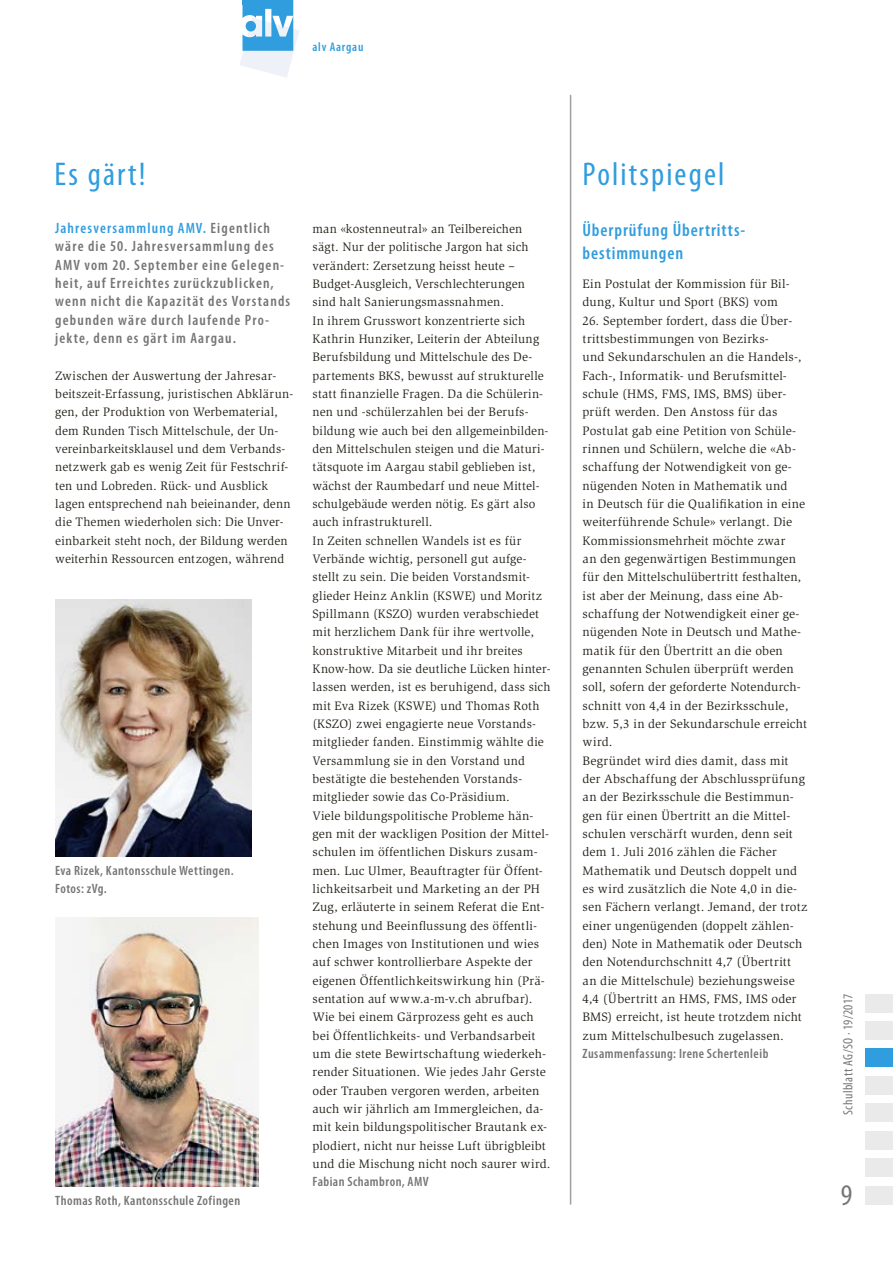
<style>
.page{position:relative;width:893px;height:1263px;background:#fff}
.page>*{position:absolute;margin:0;border:0;box-sizing:border-box;transform-origin:0 0}
.t1{font:condensed 33px "Myriad Pro";letter-spacing:.065em;color:#309dde}
.t2{font:condensed 30px "Myriad Pro";color:#757574}
.t3{font:600 condensed 18px/22.5px "Myriad Pro";letter-spacing:.05em;color:#309dde}
.t4{font:600 condensed 15px/18.3px "Myriad Pro";letter-spacing:.075em;color:#757574}
.t5{font:600 condensed 13.5px/18px "Myriad Pro";letter-spacing:.035em;color:#757574}
.t6{font:condensed 13.5px "Myriad Pro";letter-spacing:.03em;color:#777}
.t7{font:12.6px/18.3px "Slimbach Std";letter-spacing:.015em;color:#27231c}
.t8{font:600 condensed 12.6px "Myriad Pro";letter-spacing:.06em;color:#309dde}
.s1{color:#309dde}
</style>
<div class="page">
<hr style="left:570px;top:95px;width:1px;height:1109px;background:#a1a0a1">
<div style="left:865px;top:1021px;width:28px;height:18px;background:#eaeaea"></div>
<div style="left:865px;top:994px;width:28px;height:18px;background:#eaeaea"></div>
<div style="left:865px;top:1076px;width:28px;height:18px;background:#eaeaea"></div>
<div style="left:865px;top:1103px;width:28px;height:19px;background:#eaeaea"></div>
<div style="left:865px;top:1131px;width:28px;height:18px;background:#eaeaea"></div>
<div style="left:865px;top:1186px;width:28px;height:18px;background:#eaeaea"></div>
<div style="left:865px;top:1158px;width:28px;height:19px;background:#eaeaea"></div>
<div style="left:865px;top:1048px;width:28px;height:19px;background:#309dde"></div>
<svg style="left:240px;top:0;width:59px;height:77px"></svg>
<img style="left:55px;top:600px;width:197px;height:256px">
<img style="left:55px;top:917px;width:203px;height:269px">
<p class="t8" style="left:313px;top:39px;width:52px">alv Aargau</p>
<h1 class="t1" style="left:54px;top:154px;width:92px">Es gärt!</h1>
<p class="t4" style="left:55px;top:219px;width:236px"><span class="s1">Jahresversammlung AMV.</span> Eigentlich wäre die 50. Jahresversammlung des AMV vom 20. September eine Gelegen&shy;heit, auf Erreichtes zurückzublicken, wenn nicht die Kapazität des Vorstands gebunden wäre durch laufende Pro&shy;jekte, denn es gärt im Aargau.</p>
<p class="t7" style="left:55px;top:366px;width:239px">Zwischen der Auswertung der Jahresar&shy;beitszeit-Erfassung, juristischen Abklärun&shy;gen, der Produktion von Werbematerial, dem Runden Tisch Mittelschule, der Un&shy;vereinbarkeitsklausel und dem Verbands&shy;netzwerk gab es wenig Zeit für Festschrif&shy;ten und Lobreden. Rück- und Ausblick lagen entsprechend nah beieinander, denn die Themen wiederholen sich: Die Unver&shy;einbarkeit steht noch, der Bildung werden weiterhin Ressourcen entzogen, während</p>
<p class="t5" style="left:55px;top:861px;width:180px">Eva Rizek, Kantonsschule Wettingen.<br>Fotos: zVg.</p>
<p class="t5" style="left:55px;top:1191px;width:186px">Thomas Roth, Kantonsschule Zofingen</p>
<p class="t7" style="left:313px;top:220px;width:240px">man «kostenneutral» an Teilbereichen sägt. Nur der politische Jargon hat sich verändert: Zersetzung heisst heute – Budget-Ausgleich, Verschlechterungen sind halt Sanierungsmassnahmen.<br>In ihrem Grusswort konzentrierte sich Kathrin Hunziker, Leiterin der Abteilung Berufsbildung und Mittelschule des De&shy;partements BKS, bewusst auf strukturelle statt finanzielle Fragen. Da die Schülerin&shy;nen und -schülerzahlen bei der Berufs&shy;bildung wie auch bei den allgemeinbilden&shy;den Mittelschulen steigen und die Maturi&shy;tätsquote im Aargau stabil geblieben ist, wächst der Raumbedarf und neue Mittel&shy;schulgebäude werden nötig. Es gärt also auch infrastrukturell.<br>In Zeiten schnellen Wandels ist es für Verbände wichtig, personell gut aufge&shy;stellt zu sein. Die beiden Vorstandsmit&shy;glieder Heinz Anklin (KSWE) und Moritz Spillmann (KSZO) wurden verabschiedet mit herzlichem Dank für ihre wertvolle, konstruktive Mitarbeit und ihr breites Know-how. Da sie deutliche Lücken hinter&shy;lassen werden, ist es beruhigend, dass sich mit Eva Rizek (KSWE) und Thomas Roth (KSZO) zwei engagierte neue Vorstands&shy;mitglieder fanden. Einstimmig wählte die Versammlung sie in den Vorstand und bestätigte die bestehenden Vorstands&shy;mitglieder sowie das Co-Präsidium.<br>Viele bildungspolitische Probleme hän&shy;gen mit der wackligen Position der Mittel&shy;schulen im öffentlichen Diskurs zusam&shy;men. Luc Ulmer, Beauftragter für Öffent&shy;lichkeitsarbeit und Marketing an der PH Zug, erläuterte in seinem Referat die Ent&shy;stehung und Beeinflussung des öffentli&shy;chen Images von Institutionen und wies auf schwer kontrollierbare Aspekte der eigenen Öffentlichkeitswirkung hin (Prä&shy;sentation auf www.a-m-v.ch abrufbar).<br>Wie bei einem Gärprozess geht es auch bei Öffentlichkeits- und Verbandsarbeit um die stete Bewirtschaftung wiederkeh&shy;render Situationen. Wie jedes Jahr Gerste oder Trauben vergoren werden, arbeiten auch wir jährlich am Immergleichen, da&shy;mit kein bildungspolitischer Brautank ex&shy;plodiert, nicht nur heisse Luft übrigbleibt und die Mischung nicht noch saurer wird.</p>
<p class="t5" style="left:313px;top:1172px;width:118px">Fabian Schambron, AMV</p>
<h1 class="t1" style="left:583px;top:154px;width:143px">Politspiegel</h1>
<h3 class="t3" style="left:583px;top:219px;width:164px">Überprüfung Übertritts&shy;bestimmungen</h3>
<p class="t7" style="left:583px;top:275px;width:209px">Ein Postulat der Kommission für Bil&shy;dung, Kultur und Sport (BKS) vom</p>
<p class="t7" style="left:583px;top:311px;width:226px">26. September fordert, dass die Über&shy;trittsbestimmungen von Bezirks-<br>und Sekundarschulen an die Handels-, Fach-, Informatik- und Berufsmittel&shy;schule (HMS, FMS, IMS, BMS) über&shy;prüft werden. Den Anstoss für das Postulat gab eine Petition von Schüle&shy;rinnen und Schülern, welche die «Ab&shy;schaffung der Notwendigkeit von ge&shy;nügenden Noten in Mathematik und<br>in Deutsch für die Qualifikation in eine weiterführende Schule» verlangt. Die Kommissionsmehrheit möchte zwar<br>an den gegenwärtigen Bestimmungen für den Mittelschulübertritt festhalten, ist aber der Meinung, dass eine Ab&shy;schaffung der Notwendigkeit einer ge&shy;nügenden Note in Deutsch und Mathe&shy;matik für den Übertritt an die oben genannten Schulen überprüft werden soll, sofern der geforderte Notendurch&shy;schnitt von 4,4 in der Bezirksschule, bzw. 5,3 in der Sekundarschule erreicht wird.<br>Begründet wird dies damit, dass mit der Abschaffung der Abschlussprüfung an der Bezirksschule die Bestimmun&shy;gen für einen Übertritt an die Mittel&shy;schulen verschärft wurden, denn seit dem 1. Juli 2016 zählen die Fächer Mathematik und Deutsch doppelt und es wird zusätzlich die Note 4,0 in die&shy;sen Fächern verlangt. Jemand, der trotz einer ungenügenden (doppelt zählen&shy;den) Note in Mathematik oder Deutsch den Notendurchschnitt 4,7 (Übertritt an die Mittelschule) beziehungsweise 4,4 (Übertritt an HMS, FMS, IMS oder BMS) erreicht, ist heute trotzdem nicht zum Mittelschulbesuch zugelassen.</p>
<p class="t5" style="left:583px;top:1044px;width:187px">Zusammenfassung: Irene Schertenleib</p>
<p class="t6" style="left:840px;top:1115px;width:123px;rotate:-90deg">Schulblatt AG/SO · 19/2017</p>
<h2 class="t2" style="left:841px;top:1176px;width:13px">9</h2>
</div>
